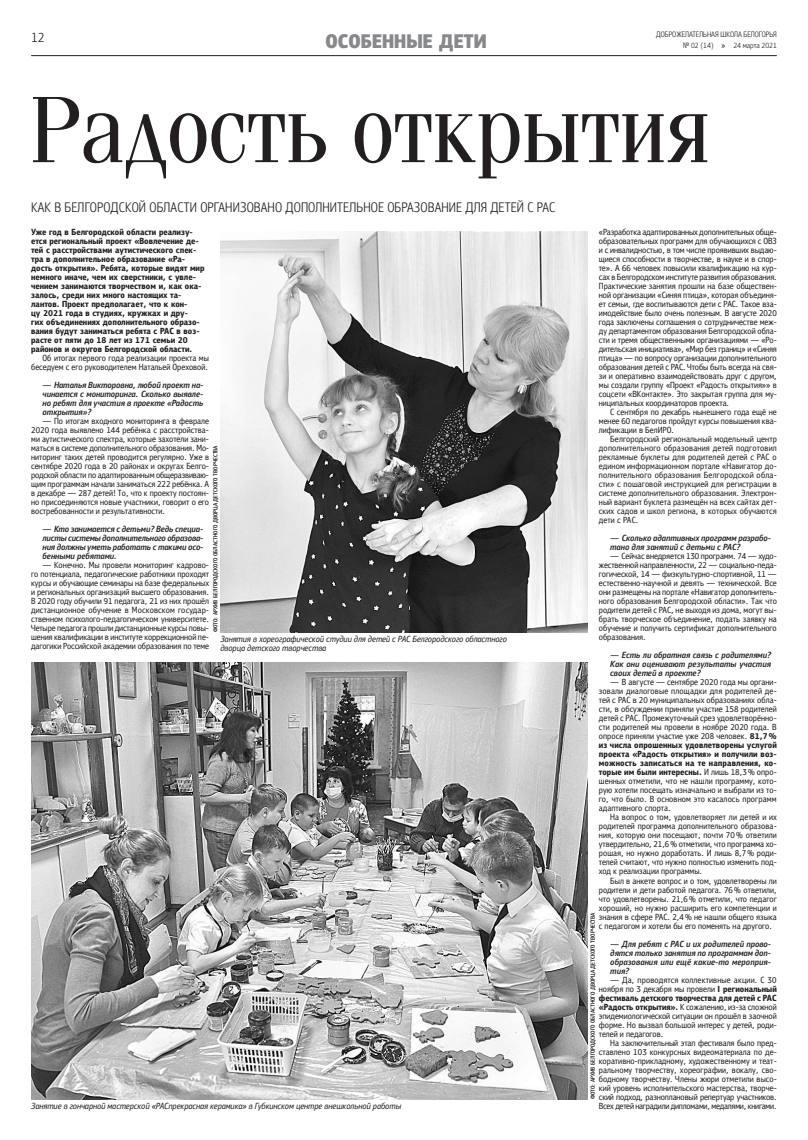
<style>
.page{position:relative;width:808px;height:1140px;background:#fff}
.page>*{position:absolute;margin:0;border:0;box-sizing:border-box;transform-origin:0 0}
.t1{font:95.8px "Free Fountain";letter-spacing:.01em;color:#231f20}
.t2{font:900 20px "Free Korocha";color:#87898c}
.t3{font:300 14px "Free Korocha";letter-spacing:.01em;color:#231f20}
.t4{font:9px/9px "Free Korocha";color:#231f20;text-align:justify}
.t5{font:700 9px/9px "Free Korocha";color:#231f20}
.t6{font:italic 500 9px/9px "Free Korocha";color:#231f20;text-align:justify}
.t7{font:italic 9px/9px "Free Korocha";letter-spacing:-.005em;color:#231f20}
.t8{font:300 8px "Free Korocha";color:#231f20}
.t9{font:500 6px "Free Korocha";color:#231f20}
.s1{font-weight:400}
.s2{font-weight:700}
</style>
<div class="page">
<hr style="left:31px;top:55px;width:746px;height:1px;background:#231f20">
<img style="left:220px;top:231px;width:367px;height:401px">
<img style="left:31px;top:662px;width:556px;height:437px">
<h3 class="t3" style="left:31px;top:29px;width:15px">12</h3>
<p class="t8" style="left:656px;top:30px;width:122px">ДОБРОЖЕЛАТЕЛЬНАЯ ШКОЛА БЕЛОГОРЬЯ</p>
<h2 class="t2" style="left:326px;top:29px;width:163px">ОСОБЕННЫЕ ДЕТИ</h2>
<p class="t8" style="left:683px;top:40px;width:95px">№ 02 (14) <span class="s1">»</span> 24 марта 2021</p>
<h1 class="t1" style="left:31px;top:81px;width:680px">Радость открытия</h1>
<h3 class="t3" style="left:31px;top:199px;width:526px">КАК В БЕЛГОРОДСКОЙ ОБЛАСТИ ОРГАНИЗОВАНО ДОПОЛНИТЕЛЬНОЕ ОБРАЗОВАНИЕ ДЛЯ ДЕТЕЙ С РАС</h3>
<p class="t5" style="left:31px;top:228px;width:175px">Уже год в Белгородской области реализу&shy;ется региональный проект «Вовлечение де&shy;тей с расстройствами аутистического спек&shy;тра в дополнительное образование «Ра&shy;дость открытия». Ребята, которые видят мир немного иначе, чем их сверстники, с увле&shy;чением занимаются творчеством и, как ока&shy;залось, среди них много настоящих та&shy;лантов. Проект предполагает, что к кон-<br>цу 2021 года в студиях, кружках и дру-<br>гих объединениях дополнительного образо&shy;вания будут заниматься ребята с РАС в воз&shy;расте от пяти до 18 лет из 171 семьи 20 районов и округов Белгородской области.</p>
<p class="t4" style="left:31px;top:354px;width:179px;text-align:right">Об итогах первого года реализации проекта мы беседуем с его руководителем Натальей Ореховой.</p>
<p class="t6" style="left:43px;top:381px;width:162px">— Наталья Викторовна, любой проект на&shy;чинается с мониторинга. Сколько выявле&shy;но ребят для участия в проекте «Радость открытия»?</p>
<p class="t4" style="left:31px;top:417px;width:179px;text-indent:11px">— По итогам входного мониторинга в феврале 2020 года выявлено 144 ребёнка с расстройства&shy;ми аутистического спектра, которые захотели зани&shy;маться в системе дополнительного образования. Мо&shy;ниторинг таких детей проводится регулярно. Уже в сентябре 2020 года в 20 районах и округах Белго&shy;родской области по адаптированным общеразвиваю&shy;щим программам начали заниматься 222 ребёнка. А в декабре — 287 детей! То, что к проекту постоян&shy;но присоединяются новые участники, говорит о его востребованности и результативности.</p>
<p class="t6" style="left:43px;top:525px;width:162px">— Кто занимается с детьми? Ведь специа&shy;листы системы дополнительного образова&shy;ния должны уметь работать с такими осо&shy;бенными ребятами.</p>
<p class="t4" style="left:31px;top:561px;width:179px;text-indent:11px">— Конечно. Мы провели мониторинг кадрово&shy;го потенциала, педагогические работники проходят курсы и обучающие семинары на базе федеральных и региональных организаций высшего образования.<br>В 2020 году обучили 91 педагога, 21 из них прошёл дистанционное обучение в Московском государ&shy;ственном психолого-педагогическом университете.<br>Четыре педагога прошли дистанционные курсы повы&shy;шения квалификации в институте коррекционной пе&shy;дагогики Российской академии образования по теме</p>
<p class="t4" style="left:599px;top:228px;width:179px">«Разработка адаптированных дополнительных обще&shy;образовательных программ для обучающихся с ОВЗ и с инвалидностью, в том числе проявивших выдаю&shy;щиеся способности в творчестве, в науке и в спор&shy;те». А 66 человек повысили квалификацию на кур&shy;сах в Белгородском институте развития образования.<br>Практические занятия прошли на базе обществен&shy;ной организации «Синяя птица», которая объединя&shy;ет семьи, где воспитываются дети с РАС. Такое вза&shy;имодействие было очень полезным. В августе 2020 года заключены соглашения о сотрудничестве меж&shy;ду департаментом образования Белгородской обла&shy;сти и тремя общественными организациями — «Ро&shy;дительская инициатива», «Мир без границ» и «Синяя птица» — по вопросу организации дополнительного образования детей с РАС. Чтобы быть всегда на свя&shy;зи и оперативно взаимодействовать друг с другом, мы создали группу «Проект «Радость открытия»» в соцсети «ВКонтакте». Это закрытая группа для му&shy;ниципальных координаторов проекта.</p>
<p class="t4" style="left:599px;top:408px;width:179px;text-indent:11px">С сентября по декабрь нынешнего года ещё не менее 60 педагогов пройдут курсы повышения ква&shy;лификации в БелИРО.</p>
<p class="t4" style="left:599px;top:435px;width:179px;text-indent:11px">Белгородский региональный модельный центр дополнительного образования детей подготовил рекламные буклеты для родителей детей с РАС о едином информационном портале «Навигатор до&shy;полнительного образования Белгородской обла&shy;сти» с пошаговой инструкцией для регистрации в системе дополнительного образования. Электрон&shy;ный вариант буклета размещён на всех сайтах дет&shy;ских садов и школ региона, в которых обучаются дети с РАС.</p>
<p class="t6" style="left:610px;top:534px;width:162px">— Сколько адаптивных программ разрабо&shy;тано для занятий с детьми с РАС?</p>
<p class="t4" style="left:599px;top:552px;width:179px;text-indent:11px">— Сейчас внедряется 130 программ. 74 — худо&shy;жественной направленности, 22 — социально-педа&shy;гогической, 14 — физкультурно-спортивной, 11 — естественно-научной и девять — технической. Все они размещены на портале «Навигатор дополнитель&shy;ного образования Белгородской области». Так что родители детей с РАС, не выходя из дома, могут вы&shy;брать творческое объединение, подать заявку на обучение и получить сертификат дополнительного образования.</p>
<p class="t6" style="left:610px;top:651px;width:162px">— Есть ли обратная связь с родителями?<br>Как они оценивают результаты участия своих детей в проекте?</p>
<p class="t4" style="left:599px;top:678px;width:179px;text-indent:11px">— В августе — сентябре 2020 года мы органи&shy;зовали диалоговые площадки для родителей де&shy;тей с РАС в 20 муниципальных образованиях обла&shy;сти, в обсуждении приняли участие 158 родителей детей с РАС. Промежуточный срез удовлетворённо&shy;сти родителей мы провели в ноябре 2020 года. В опросе приняли участие уже 208 человек. <span class="s2">81,7% из числа опрошенных удовлетворены услугой проекта «Радость открытия» и получили воз&shy;можность записаться на те направления, ко&shy;торые им были интересны.</span> И лишь 18,3% опро&shy;шенных отметили, что не нашли программу, кото&shy;рую хотели посещать изначально и выбрали из то&shy;го, что было. В основном это касалось программ адаптивного спорта.</p>
<p class="t4" style="left:599px;top:813px;width:180px;text-indent:11px">На вопрос о том, удовлетворяет ли детей и их родителей программа дополнительного образова&shy;ния, которую они посещают, почти 70 % ответили утвердительно, 21,6% отметили, что программа хо&shy;рошая, но нужно доработать. И лишь 8,7% роди&shy;телей считают, что нужно полностью изменить под&shy;ход к реализации программы.</p>
<p class="t4" style="left:599px;top:876px;width:179px;text-indent:11px">Был в анкете вопрос и о том, удовлетворены ли родители и дети работой педагога. 76% ответили, что удовлетворены. 21,6% отметили, что педагог хороший, но нужно расширить его компетенции и знания в сфере РАС. 2,4% не нашли общего языка с педагогом и хотели бы его поменять на другого.</p>
<p class="t6" style="left:610px;top:939px;width:162px">— Для ребят с РАС и их родителей прово&shy;дятся только занятия по программам доп&shy;образования или ещё какие-то мероприя&shy;тия?</p>
<p class="t4" style="left:599px;top:975px;width:179px;text-indent:11px">— Да, проводятся коллективные акции. С 30 ноября по 3 декабря мы провели <span class="s2">I региональный фестиваль детского творчества для детей с РАС «Радость открытия».</span> К сожалению, из-за сложной эпидемиологической ситуации он прошёл в заочной форме. Но вызвал большой интерес у детей, роди&shy;телей и педагогов.</p>
<p class="t4" style="left:599px;top:1038px;width:179px;text-indent:11px">На заключительный этап фестиваля было пред&shy;ставлено 103 конкурсных видеоматериала по де&shy;коративно-прикладному, художественному и теат&shy;ральному творчеству, хореографии, вокалу, сво&shy;бодному творчеству. Члены жюри отметили высо&shy;кий уровень исполнительского мастерства, творче&shy;ский подход, разноплановый репертуар участников.<br>Всех детей наградили дипломами, медалями, книгами.</p>
<p class="t9" style="left:212px;top:632px;width:188px;rotate:-90deg">ФОТО: АРХИВ БЕЛГОРОДСКОГО ОБЛАСТНОГО ДВОРЦА ДЕТСКОГО ТВОРЧЕСТВА</p>
<p class="t7" style="left:220px;top:634px;width:288px">Занятия в хореографической студии для детей с РАС Белгородского областного дворца детского творчества</p>
<p class="t9" style="left:589px;top:1099px;width:188px;rotate:-90deg">ФОТО: АРХИВ БЕЛГОРОДСКОГО ОБЛАСТНОГО ДВОРЦА ДЕТСКОГО ТВОРЧЕСТВА</p>
<p class="t7" style="left:31px;top:1101px;width:371px">Занятие в гончарной мастерской «РАСпрекрасная керамика» в Губкинском центре внешкольной работы</p>
</div>
